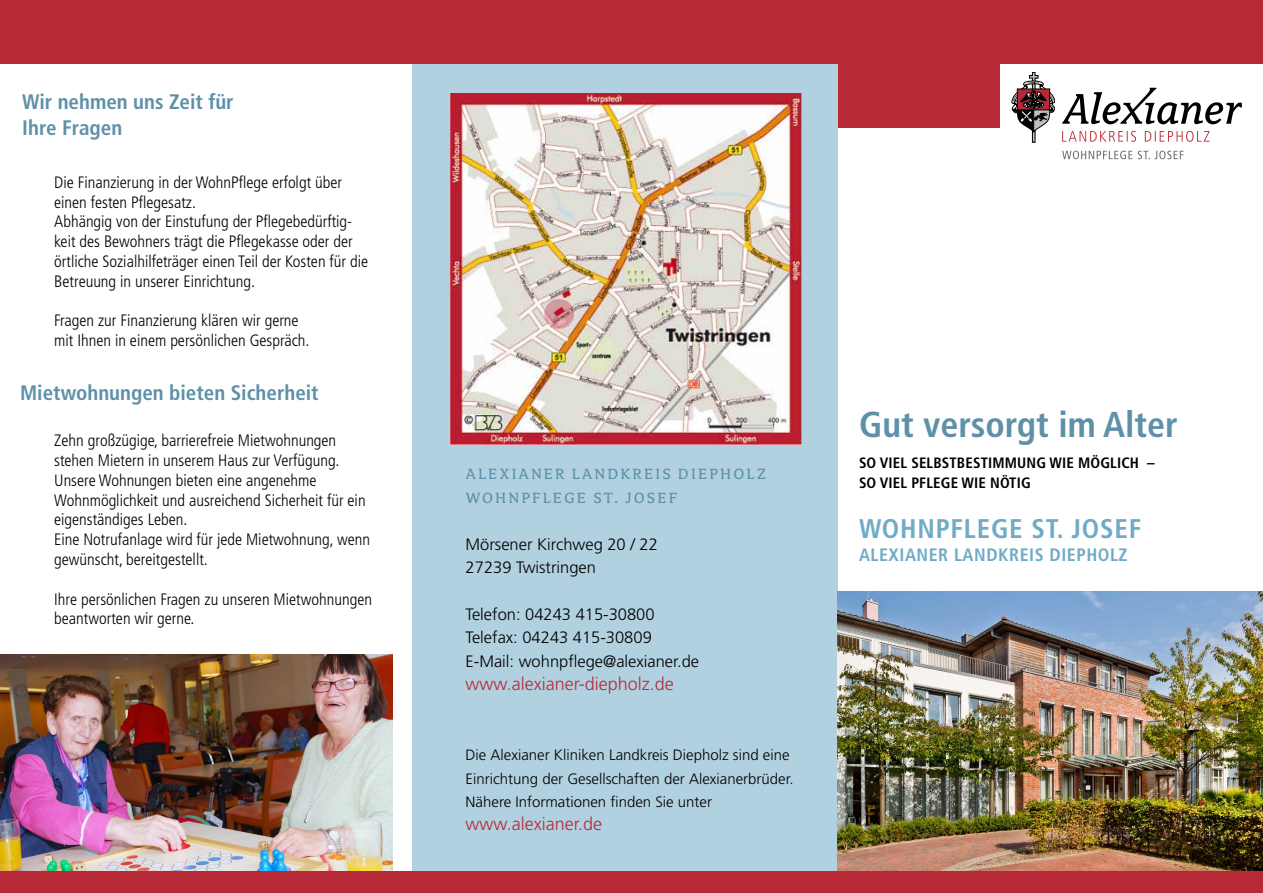
<style>
.page{position:relative;width:1263px;height:893px;background:#fff}
.page>*{position:absolute;margin:0;border:0;box-sizing:border-box;transform-origin:0 0}
.t1{font:700 condensed 36px "Frutiger LT Std";color:#5e91a8}
.t2{font:700 condensed 27px "Frutiger LT Std";letter-spacing:.03em;color:#70abc5}
.t3{font:700 condensed 21px/25.2px "Frutiger LT Std";color:#5e91a8}
.t4{font:300 18px "Frutiger LT Std";color:#b82937}
.t5{font:700 condensed 18px "Frutiger LT Std";letter-spacing:.03em;color:#70abc5}
.t6{font:300 condensed 16.5px/19.8px "Frutiger LT Std";color:#000}
.t7{font:300 16.5px/23.4px "Frutiger LT Std";color:#000}
.t8{font:16.5px/23.4px "Avance Pro";letter-spacing:.13em;color:#5e91a8}
.t9{font:300 15px/23.4px "Frutiger LT Std";color:#000}
.t10{font:700 condensed 15px/19.5px "Frutiger LT Std";letter-spacing:.01em;color:#000}
</style>
<div class="page">
<div style="left:412px;top:0;width:426px;height:893px;background:#b1d0e0"></div>
<div style="left:0;top:0;width:1263px;height:64px;background:#b82937"></div>
<div style="left:838px;top:0;width:161px;height:128px;background:#b82937"></div>
<svg style="left:1062px;top:88px;width:180px;height:36px"></svg>
<svg style="left:1012px;top:72px;width:43px;height:70px"></svg>
<svg style="left:1062px;top:131px;width:147px;height:11px"></svg>
<svg style="left:1062px;top:151px;width:121px;height:8px"></svg>
<img style="left:450px;top:94px;width:351px;height:350px">
<img style="left:0;top:655px;width:393px;height:217px">
<img style="left:838px;top:591px;width:425px;height:281px">
<div style="left:0;top:872px;width:1263px;height:21px;background:#b82937"></div>
<p class="t3" style="left:22px;top:89px;width:213px">WIR NEHMEN UNS ZEIT FÜR<br>IHRE FRAGEN</p>
<p class="t6" style="left:54px;top:172px;width:315px">Die Finanzierung in der WohnPflege erfolgt über einen festen Pflegesatz.<br>Abhängig von der Einstufung der Pflegebedürftig&shy;keit des Bewohners trägt die Pflegekasse oder der örtliche Sozialhilfeträger einen Teil der Kosten für die Betreuung in unserer Einrichtung.</p>
<p class="t6" style="left:54px;top:311px;width:257px">Fragen zur Finanzierung klären wir gerne mit Ihnen in einem persönlichen Gespräch.</p>
<p class="t3" style="left:20px;top:380px;width:300px">MIETWOHNUNGEN BIETEN SICHERHEIT</p>
<p class="t6" style="left:54px;top:431px;width:317px">Zehn großzügige, barrierefreie Mietwohnungen stehen Mietern in unserem Haus zur Verfügung.<br>Unsere Wohnungen bieten eine angenehme Wohnmöglichkeit und ausreichend Sicherheit für ein eigenständiges Leben.<br>Eine Notrufanlage wird für jede Mietwohnung, wenn gewünscht, bereitgestellt.</p>
<p class="t6" style="left:54px;top:589px;width:319px">Ihre persönlichen Fragen zu unseren Mietwohnungen beantworten wir gerne.</p>
<p class="t8" style="left:466px;top:463px;width:302px">ALEXIANER LANDKREIS DIEPHOLZ<br>WOHNPFLEGE ST. JOSEF</p>
<p class="t7" style="left:466px;top:532px;width:194px">Mörsener Kirchweg 20 / 22<br>27239 Twistringen</p>
<p class="t7" style="left:466px;top:603px;width:235px">Telefon: 04243 415-30800<br>Telefax: 04243 415-30809<br>E-Mail: wohnpflege@alexianer.de</p>
<p class="t4" style="left:466px;top:673px;width:210px">www.alexianer-diepholz.de</p>
<p class="t9" style="left:466px;top:743px;width:329px">Die Alexianer Kliniken Landkreis Diepholz sind eine<br>Einrichtung der Gesellschaften der Alexianerbrüder.<br>Nähere Informationen finden Sie unter</p>
<p class="t4" style="left:466px;top:814px;width:138px">www.alexianer.de</p>
<h1 class="t1" style="left:859px;top:403px;width:320px">GUT VERSORGT IM ALTER</h1>
<p class="t10" style="left:859px;top:453px;width:297px">SO VIEL SELBSTBESTIMMUNG WIE MÖGLICH –<br>SO VIEL PFLEGE WIE NÖTIG</p>
<h2 class="t2" style="left:859px;top:512px;width:284px">WOHNPFLEGE ST. JOSEF</h2>
<p class="t5" style="left:859px;top:544px;width:270px">ALEXIANER LANDKREIS DIEPHOLZ</p>
</div>
